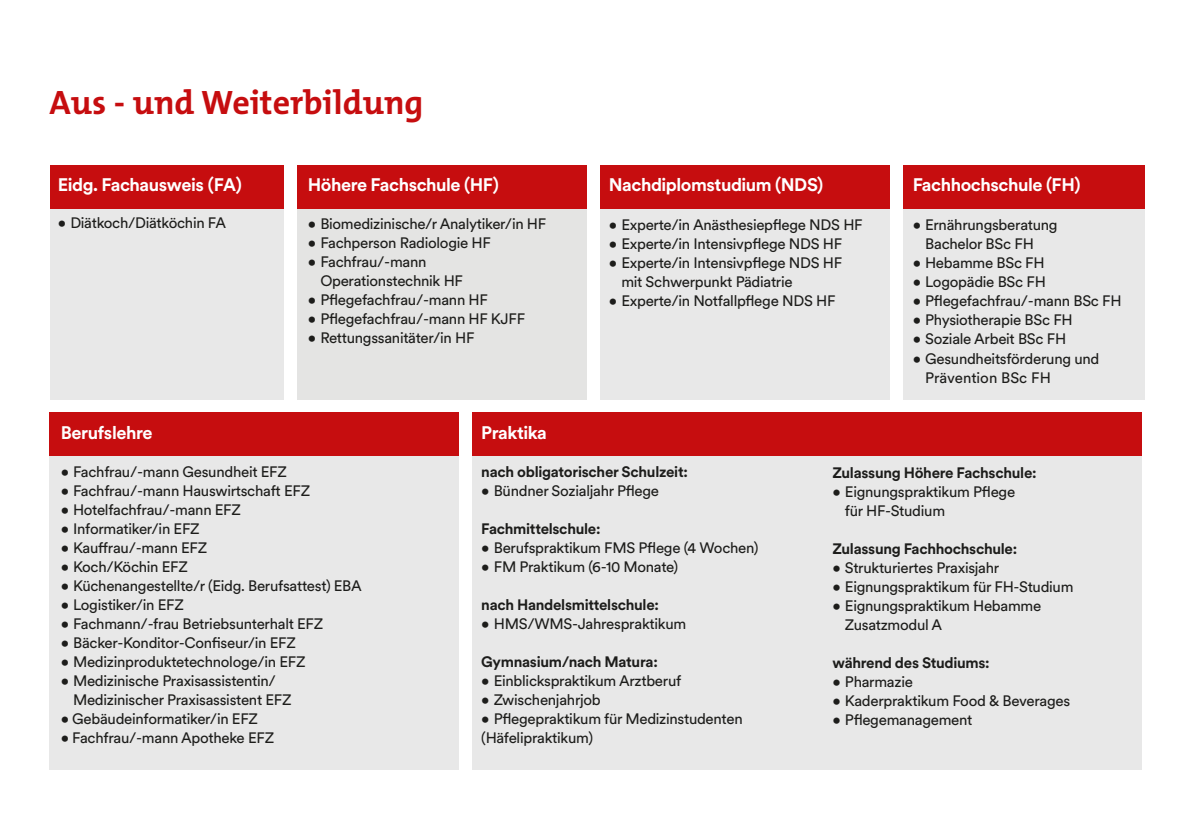
<style>
.page{position:relative;width:1191px;height:840px;background:#fff}
.page>*{position:absolute;margin:0;border:0;box-sizing:border-box;transform-origin:0 0}
.t1{font:700 34px "The Mix B W7";color:#c60d0f}
.t2{font:700 18px "Circulargraubuenden";letter-spacing:-.025em;color:#fff}
.t3{font:15px/19px "Circulargraubuenden";letter-spacing:-.02em;color:#1d1d1b}
.t4{font:700 15px "Circulargraubuenden";letter-spacing:-.02em;color:#1d1d1b}
</style>
<div class="page">
<div style="left:297px;top:164px;width:289px;height:235px;background:#e4e4e3"></div>
<div style="left:297px;top:165px;width:289px;height:43px;background:#c60d0f"></div>
<div style="left:472px;top:412px;width:669px;height:357px;background:#e8e8e8"></div>
<div style="left:50px;top:412px;width:409px;height:357px;background:#e8e8e8"></div>
<div style="left:600px;top:164px;width:289px;height:235px;background:#e8e8e8"></div>
<div style="left:903px;top:164px;width:241px;height:235px;background:#e8e8e8"></div>
<div style="left:50px;top:165px;width:233px;height:234px;background:#e8e8e8"></div>
<div style="left:50px;top:165px;width:233px;height:43px;background:#c60d0f"></div>
<div style="left:50px;top:412px;width:409px;height:43px;background:#c60d0f"></div>
<div style="left:472px;top:412px;width:669px;height:43px;background:#c60d0f"></div>
<div style="left:600px;top:165px;width:289px;height:43px;background:#c60d0f"></div>
<div style="left:903px;top:165px;width:241px;height:43px;background:#c60d0f"></div>
<h1 class="t1" style="left:50px;top:80px;width:375px">Aus - und Weiterbildung</h1>
<p class="t2" style="left:58px;top:172px;width:186px">Eidg. Fachausweis (FA)</p>
<p class="t3" style="left:58px;top:213px;width:170px">• Diätkoch/Diätköchin FA</p>
<p class="t2" style="left:308px;top:172px;width:192px">Höhere Fachschule (HF)</p>
<p class="t3" style="left:308px;top:214px;width:240px">• Biomedizinische/r Analytiker/in HF</p>
<p class="t3" style="left:308px;top:233px;width:185px">• Fachperson Radiologie HF</p>
<p class="t3" style="left:320px;top:252px;width:144px;text-indent:-12px">• Fachfrau/-mann<br>Operationstechnik HF</p>
<p class="t3" style="left:308px;top:290px;width:182px">• Pflegefachfrau/-mann HF</p>
<p class="t3" style="left:308px;top:309px;width:219px">• Pflegefachfrau/-mann HF KJFF</p>
<p class="t3" style="left:308px;top:328px;width:168px">• Rettungssanitäter/in HF</p>
<p class="t2" style="left:609px;top:172px;width:216px">Nachdiplomstudium (NDS)</p>
<p class="t3" style="left:609px;top:215px;width:255px">• Experte/in Anästhesiepflege NDS HF</p>
<p class="t3" style="left:609px;top:234px;width:235px">• Experte/in Intensivpflege NDS HF</p>
<p class="t3" style="left:621px;top:253px;width:223px;text-indent:-12px">• Experte/in Intensivpflege NDS HF mit Schwerpunkt Pädiatrie</p>
<p class="t3" style="left:609px;top:291px;width:228px">• Experte/in Notfallpflege NDS HF</p>
<p class="t2" style="left:912px;top:172px;width:169px">Fachhochschule (FH)</p>
<p class="t3" style="left:925px;top:215px;width:134px;text-indent:-12px">• Ernährungsberatung<br>Bachelor BSc FH</p>
<p class="t3" style="left:912px;top:253px;width:133px">• Hebamme BSc FH</p>
<p class="t3" style="left:912px;top:272px;width:135px">• Logopädie BSc FH</p>
<p class="t3" style="left:912px;top:291px;width:210px">• Pflegefachfrau/-mann BSc FH</p>
<p class="t3" style="left:912px;top:310px;width:162px">• Physiotherapie BSc FH</p>
<p class="t3" style="left:912px;top:329px;width:155px">• Soziale Arbeit BSc FH</p>
<p class="t3" style="left:925px;top:348px;width:176px;text-indent:-12px">• Gesundheitsförderung und<br>Prävention BSc FH</p>
<p class="t2" style="left:61px;top:420px;width:93px">Berufslehre</p>
<p class="t3" style="left:61px;top:461px;width:228px">• Fachfrau/-mann Gesundheit EFZ</p>
<p class="t3" style="left:61px;top:480px;width:251px">• Fachfrau/-mann Hauswirtschaft EFZ</p>
<p class="t3" style="left:61px;top:499px;width:182px">• Hotelfachfrau/-mann EFZ</p>
<p class="t3" style="left:61px;top:518px;width:140px">• Informatiker/in EFZ</p>
<p class="t3" style="left:61px;top:537px;width:148px">• Kauffrau/-mann EFZ</p>
<p class="t3" style="left:61px;top:556px;width:129px">• Koch/Köchin EFZ</p>
<p class="t3" style="left:61px;top:575px;width:302px">• Küchenangestellte/r (Eidg. Berufsattest) EBA</p>
<p class="t3" style="left:61px;top:594px;width:125px">• Logistiker/in EFZ</p>
<p class="t3" style="left:61px;top:613px;width:264px">• Fachmann/-frau Betriebsunterhalt EFZ</p>
<p class="t3" style="left:61px;top:632px;width:237px">• Bäcker-Konditor-Confiseur/in EFZ</p>
<p class="t3" style="left:61px;top:651px;width:246px">• Medizinproduktetechnologe/in EFZ</p>
<p class="t3" style="left:73px;top:670px;width:220px;text-indent:-12px">• Medizinische Praxisassistentin/<br>Medizinischer Praxisassistent EFZ</p>
<p class="t3" style="left:61px;top:708px;width:199px">• Gebäudeinformatiker/in EFZ</p>
<p class="t3" style="left:61px;top:727px;width:215px">• Fachfrau/-mann Apotheke EFZ</p>
<p class="t2" style="left:481px;top:420px;width:67px">Praktika</p>
<p class="t4" style="left:481px;top:461px;width:208px">nach obligatorischer Schulzeit:</p>
<p class="t3" style="left:481px;top:480px;width:179px">• Bündner Sozialjahr Pflege</p>
<p class="t4" style="left:481px;top:518px;width:121px">Fachmittelschule:</p>
<p class="t3" style="left:481px;top:537px;width:279px">• Berufspraktikum FMS Pflege (4 Wochen)</p>
<p class="t3" style="left:481px;top:556px;width:198px">• FM Praktikum (6-10 Monate)</p>
<p class="t4" style="left:481px;top:594px;width:179px">nach Handelsmittelschule:</p>
<p class="t3" style="left:481px;top:613px;width:206px">• HMS/WMS-Jahrespraktikum</p>
<p class="t4" style="left:481px;top:651px;width:178px">Gymnasium/nach Matura:</p>
<p class="t3" style="left:481px;top:670px;width:201px">• Einblickspraktikum Arztberuf</p>
<p class="t3" style="left:481px;top:689px;width:121px">• Zwischenjahrjob</p>
<p class="t3" style="left:481px;top:708px;width:263px">• Pflegepraktikum für Medizinstudenten (Häfelipraktikum)</p>
<p class="t4" style="left:832px;top:461px;width:206px">Zulassung Höhere Fachschule:</p>
<p class="t3" style="left:845px;top:481px;width:172px;text-indent:-12px">• Eignungspraktikum Pflege für HF-Studium</p>
<p class="t4" style="left:832px;top:537px;width:186px">Zulassung Fachhochschule:</p>
<p class="t3" style="left:832px;top:557px;width:168px">• Strukturiertes Praxisjahr</p>
<p class="t3" style="left:832px;top:576px;width:242px">• Eignungspraktikum für FH-Studium</p>
<p class="t3" style="left:845px;top:595px;width:198px;text-indent:-12px">• Eignungspraktikum Hebamme<br>Zusatzmodul A</p>
<p class="t4" style="left:832px;top:651px;width:159px">während des Studiums:</p>
<p class="t3" style="left:832px;top:671px;width:82px">• Pharmazie</p>
<p class="t3" style="left:832px;top:690px;width:239px">• Kaderpraktikum Food &amp; Beverages</p>
<p class="t3" style="left:832px;top:709px;width:141px">• Pflegemanagement</p>
</div>
